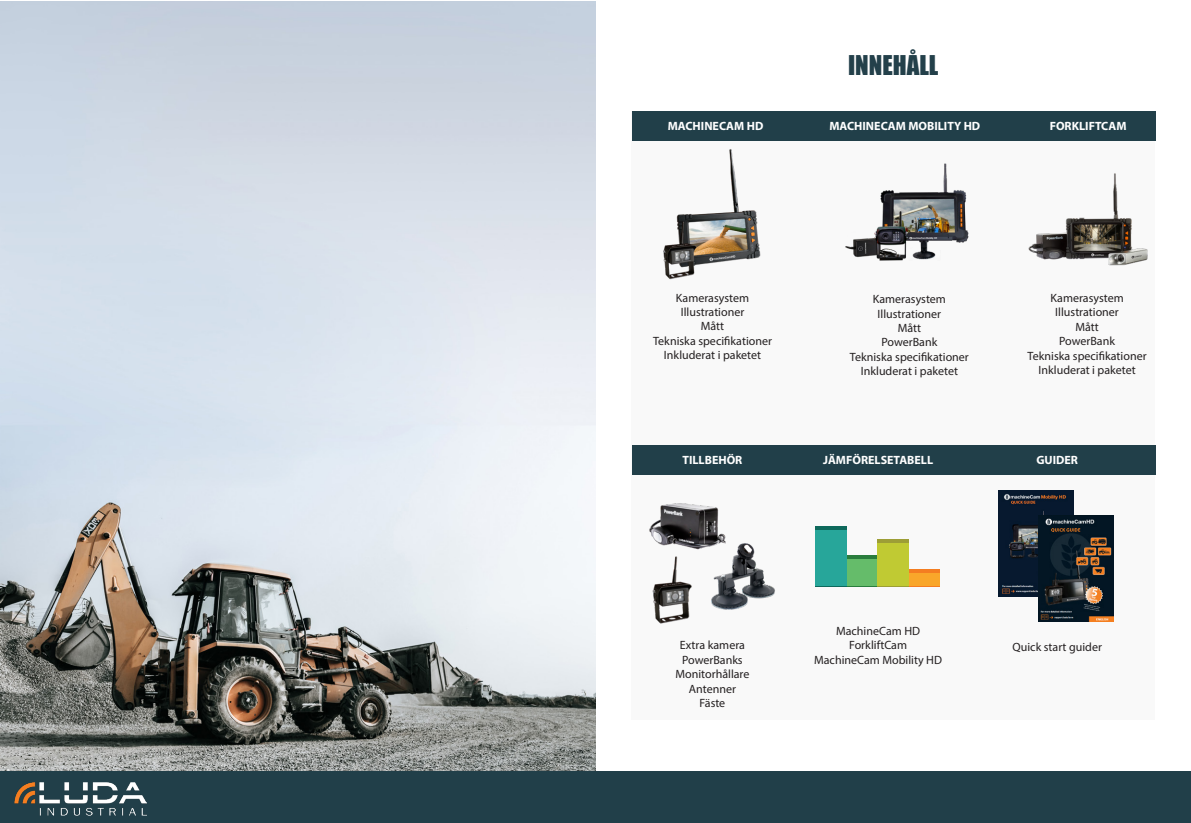
<style>
.page{position:relative;width:1191px;height:823px;background:#fff}
.page>*{position:absolute;margin:0;border:0;box-sizing:border-box;transform-origin:0 0}
.t1{font:25px "Impact";color:#23404a}
.t2{font:12px "Myriad Pro";color:#231f20}
.t3{font:700 12px "Myriad Pro";color:#fff}
</style>
<div class="page">
<img style="left:0;top:1px;width:595px;height:770px">
<div style="left:632px;top:111px;width:523px;height:608px;background:#f9f9f9"></div>
<img style="left:845px;top:163px;width:124px;height:98px">
<div style="left:632px;top:111px;width:523px;height:29px;background:#213f49"></div>
<div style="left:632px;top:445px;width:523px;height:29px;background:#213f49"></div>
<div style="left:0;top:771px;width:1191px;height:51px;background:#213f49"></div>
<img style="left:14px;top:782px;width:132px;height:34px">
<hr style="left:929px;top:569px;width:10px;height:4px;background:#f47d21">
<hr style="left:908px;top:569px;width:10px;height:4px;background:#f47d21">
<hr style="left:919px;top:569px;width:10px;height:4px;background:#f47d21">
<div style="left:908px;top:573px;width:10px;height:12px;background:#f9a62a"></div>
<div style="left:919px;top:573px;width:10px;height:12px;background:#f9a62a"></div>
<div style="left:929px;top:573px;width:10px;height:12px;background:#f9a62a"></div>
<hr style="left:846px;top:555px;width:10px;height:4px;background:#2a7d3d">
<div style="left:846px;top:559px;width:10px;height:26px;background:#65bc6a"></div>
<hr style="left:856px;top:555px;width:10px;height:4px;background:#2a7d3d">
<div style="left:856px;top:559px;width:10px;height:26px;background:#65bc6a"></div>
<hr style="left:867px;top:555px;width:10px;height:4px;background:#2a7d3d">
<div style="left:867px;top:559px;width:10px;height:26px;background:#65bc6a"></div>
<hr style="left:877px;top:539px;width:10px;height:4px;background:#9d9e36">
<div style="left:877px;top:543px;width:10px;height:42px;background:#c0ca33"></div>
<hr style="left:887px;top:539px;width:11px;height:4px;background:#9d9e36">
<div style="left:887px;top:543px;width:11px;height:42px;background:#c0ca33"></div>
<hr style="left:898px;top:539px;width:10px;height:4px;background:#9d9e36">
<div style="left:898px;top:543px;width:10px;height:42px;background:#c0ca33"></div>
<hr style="left:815px;top:526px;width:10px;height:4px;background:#0e695c">
<hr style="left:825px;top:526px;width:10px;height:4px;background:#0e695c">
<hr style="left:836px;top:526px;width:10px;height:4px;background:#0e695c">
<div style="left:815px;top:530px;width:10px;height:55px;background:#27a69a"></div>
<div style="left:825px;top:530px;width:10px;height:55px;background:#27a69a"></div>
<svg style="left:815px;top:585px;width:124px;height:1px"></svg>
<div style="left:836px;top:530px;width:10px;height:55px;background:#27a69a"></div>
<img style="left:663px;top:149px;width:98px;height:131px">
<img style="left:1028px;top:173px;width:119px;height:93px">
<img style="left:998px;top:490px;width:75px;height:106px">
<img style="left:1038px;top:515px;width:75px;height:106px">
<img style="left:649px;top:503px;width:76px;height:47px">
<img style="left:708px;top:542px;width:67px;height:68px">
<img style="left:652px;top:556px;width:81px;height:68px">
<p class="t3" style="left:668px;top:118px;width:97px">MACHINECAM HD</p>
<p class="t1" style="left:848px;top:46px;width:92px">INNEHÅLL</p>
<p class="t3" style="left:829px;top:118px;width:152px">MACHINECAM MOBILITY HD</p>
<p class="t3" style="left:1049px;top:118px;width:78px">FORKLIFTCAM</p>
<p class="t2" style="left:676px;top:290px;width:75px">Kamerasystem</p>
<p class="t2" style="left:680px;top:304px;width:65px">Illustrationer</p>
<p class="t2" style="left:701px;top:319px;width:25px">Mått</p>
<p class="t2" style="left:653px;top:333px;width:120px">Tekniska specifikationer</p>
<p class="t2" style="left:664px;top:347px;width:99px">Inkluderat i paketet</p>
<p class="t3" style="left:682px;top:452px;width:61px">TILLBEHÖR</p>
<p class="t2" style="left:872px;top:291px;width:75px">Kamerasystem</p>
<p class="t2" style="left:877px;top:306px;width:65px">Illustrationer</p>
<p class="t2" style="left:897px;top:320px;width:25px">Mått</p>
<p class="t2" style="left:881px;top:335px;width:57px">PowerBank</p>
<p class="t2" style="left:850px;top:349px;width:120px">Tekniska specifikationer</p>
<p class="t2" style="left:860px;top:363px;width:99px">Inkluderat i paketet</p>
<p class="t3" style="left:823px;top:452px;width:111px">JÄMFÖRELSETABELL</p>
<p class="t2" style="left:1050px;top:290px;width:75px">Kamerasystem</p>
<p class="t2" style="left:1055px;top:305px;width:65px">Illustrationer</p>
<p class="t2" style="left:1075px;top:319px;width:25px">Mått</p>
<p class="t2" style="left:1059px;top:333px;width:57px">PowerBank</p>
<p class="t2" style="left:1027px;top:348px;width:120px">Tekniska specifikationer</p>
<p class="t2" style="left:1038px;top:362px;width:99px">Inkluderat i paketet</p>
<p class="t3" style="left:1036px;top:452px;width:43px">GUIDER</p>
<p class="t2" style="left:680px;top:637px;width:67px">Extra kamera</p>
<p class="t2" style="left:682px;top:652px;width:62px">PowerBanks</p>
<p class="t2" style="left:675px;top:666px;width:75px">Monitorhållare</p>
<p class="t2" style="left:689px;top:680px;width:49px">Antenner</p>
<p class="t2" style="left:699px;top:695px;width:27px">Fäste</p>
<p class="t2" style="left:836px;top:623px;width:86px">MachineCam HD</p>
<p class="t2" style="left:849px;top:637px;width:59px">ForkliftCam</p>
<p class="t2" style="left:814px;top:652px;width:129px">MachineCam Mobility HD</p>
<p class="t2" style="left:1012px;top:638px;width:91px">Quick start guider</p>
</div>
